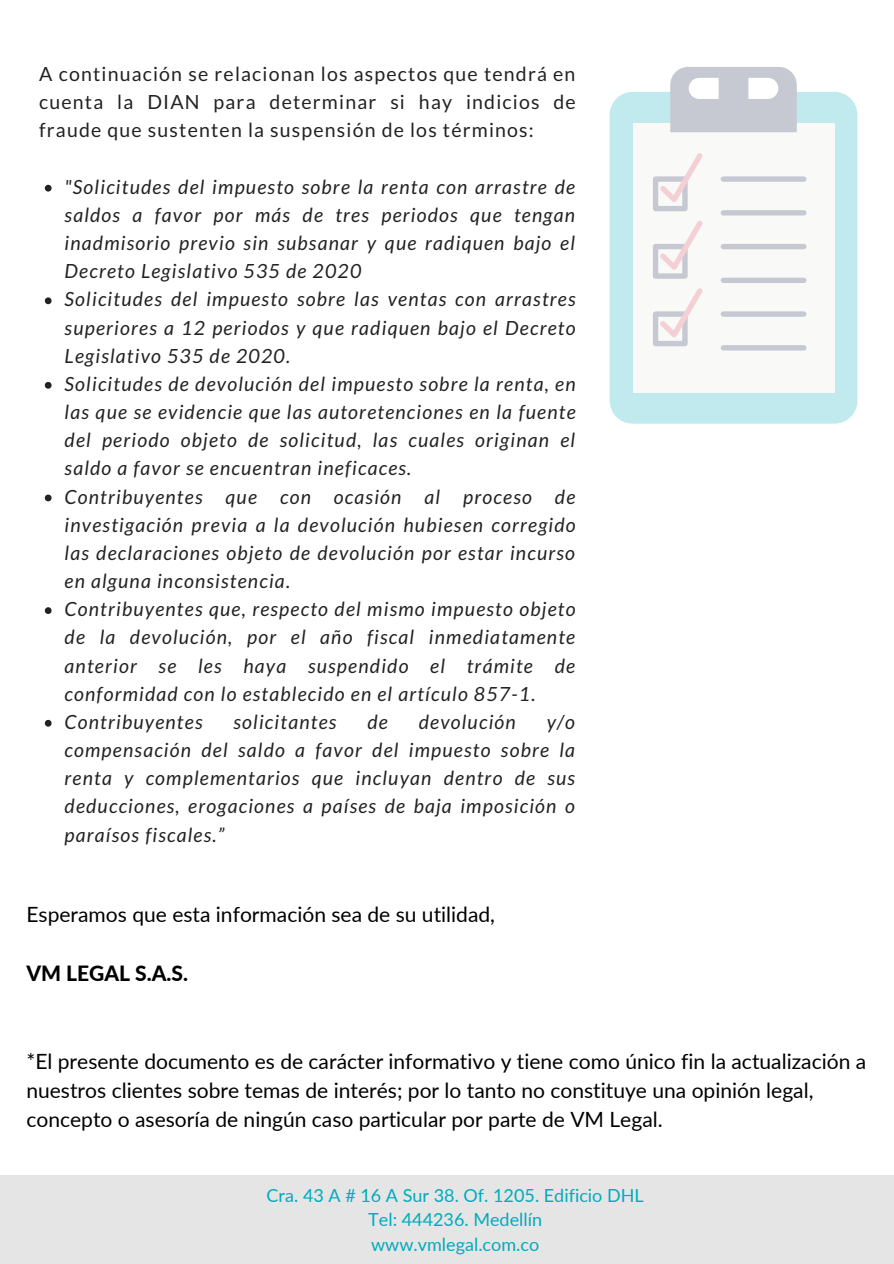
<style>
.page{position:relative;width:894px;height:1264px;background:#fff}
.page>*{position:absolute;margin:0;border:0;box-sizing:border-box;transform-origin:0 0}
.t1{font:21px/29.2px "Lato";color:#000}
.t2{font:800 21px "Lato";color:#000}
.t3{font:italic 19.5px/28.2px "Lato";letter-spacing:.06em;color:#222}
.t4{font:19.5px/28.2px "Lato";letter-spacing:.06em;color:#222;text-align:justify}
.t5{font:18px/24.5px "Lato";color:#00acbd;text-align:center}
</style>
<div class="page">
<svg style="left:45px;top:185px;width:7px;height:6px"></svg>
<svg style="left:45px;top:297px;width:7px;height:7px"></svg>
<svg style="left:45px;top:382px;width:7px;height:7px"></svg>
<svg style="left:45px;top:494px;width:7px;height:7px"></svg>
<svg style="left:45px;top:607px;width:7px;height:7px"></svg>
<svg style="left:45px;top:720px;width:7px;height:6px"></svg>
<div style="left:609px;top:92px;width:248px;height:331px;background:#c0eaee;border-radius:23px"></div>
<div style="left:632px;top:123px;width:202px;height:269px;background:#f9f9f8"></div>
<svg style="left:670px;top:67px;width:126px;height:65px;background:#cfd1d8"></svg>
<div style="left:723px;top:176px;width:80px;height:6px;background:#c6c9d1"></div>
<div style="left:723px;top:210px;width:80px;height:5px;background:#c6c9d1"></div>
<div style="left:723px;top:244px;width:80px;height:5px;background:#c6c9d1"></div>
<div style="left:723px;top:278px;width:80px;height:5px;background:#c6c9d1"></div>
<div style="left:723px;top:311px;width:80px;height:6px;background:#c6c9d1"></div>
<div style="left:723px;top:345px;width:80px;height:5px;background:#c6c9d1"></div>
<svg style="left:655px;top:153px;width:48px;height:55px"></svg>
<svg style="left:655px;top:221px;width:48px;height:55px"></svg>
<svg style="left:655px;top:288px;width:48px;height:55px"></svg>
<div style="left:0;top:1175px;width:893px;height:88px;background:#e5e5e5"></div>
<p class="t4" style="left:39px;top:59px;width:538px">A continuación se relacionan los aspectos que tendrá en cuenta la DIAN para determinar si hay indicios de fraude que sustenten la suspensión de los términos:</p>
<p class="t3" style="left:65px;top:172px;width:512px">"Solicitudes del impuesto sobre la renta con arrastre de saldos a favor por más de tres periodos que tengan inadmisorio previo sin subsanar y que radiquen bajo el Decreto Legislativo 535 de 2020<br>Solicitudes del impuesto sobre las ventas con arrastres superiores a 12 periodos y que radiquen bajo el Decreto Legislativo 535 de 2020.<br>Solicitudes de devolución del impuesto sobre la renta, en las que se evidencie que las autoretenciones en la fuente del periodo objeto de solicitud, las cuales originan el saldo a favor se encuentran ineficaces.<br>Contribuyentes que con ocasión al proceso de investigación previa a la devolución hubiesen corregido las declaraciones objeto de devolución por estar incurso en alguna inconsistencia.<br>Contribuyentes que, respecto del mismo impuesto objeto de la devolución, por el año fiscal inmediatamente anterior se les haya suspendido el trámite de conformidad con lo establecido en el artículo 857-1.<br>Contribuyentes</p>
<p class="t3" style="left:233px;top:707px;width:104px">solicitantes</p>
<p class="t3" style="left:367px;top:707px;width:22px">de</p>
<p class="t3" style="left:418px;top:707px;width:99px">devolución</p>
<p class="t3" style="left:65px;top:707px;width:512px;text-align:justify;text-indent:482px">y/o compensación del saldo a favor del impuesto sobre la renta y complementarios que incluyan dentro de sus deducciones, erogaciones a países de baja imposición o paraísos fiscales.”</p>
<p class="t1" style="left:26px;top:899px;width:470px">Esperamos que esta información sea de su utilidad,</p>
<p class="t2" style="left:26px;top:960px;width:163px">VM LEGAL S.A.S.</p>
<p class="t1" style="left:26px;top:1046px;width:841px">*El presente documento es de carácter informativo y tiene como único fin la actualización a nuestros clientes sobre temas de interés; por lo tanto no constituye una opinión legal, concepto o asesoría de ningún caso particular por parte de VM Legal.</p>
<p class="t5" style="left:266px;top:1182px;width:378px">Cra. 43 A # 16 A Sur 38. Of. 1205. Edificio DHL<br>Tel: 444236. Medellín<br>www.vmlegal.com.co</p>
</div>
